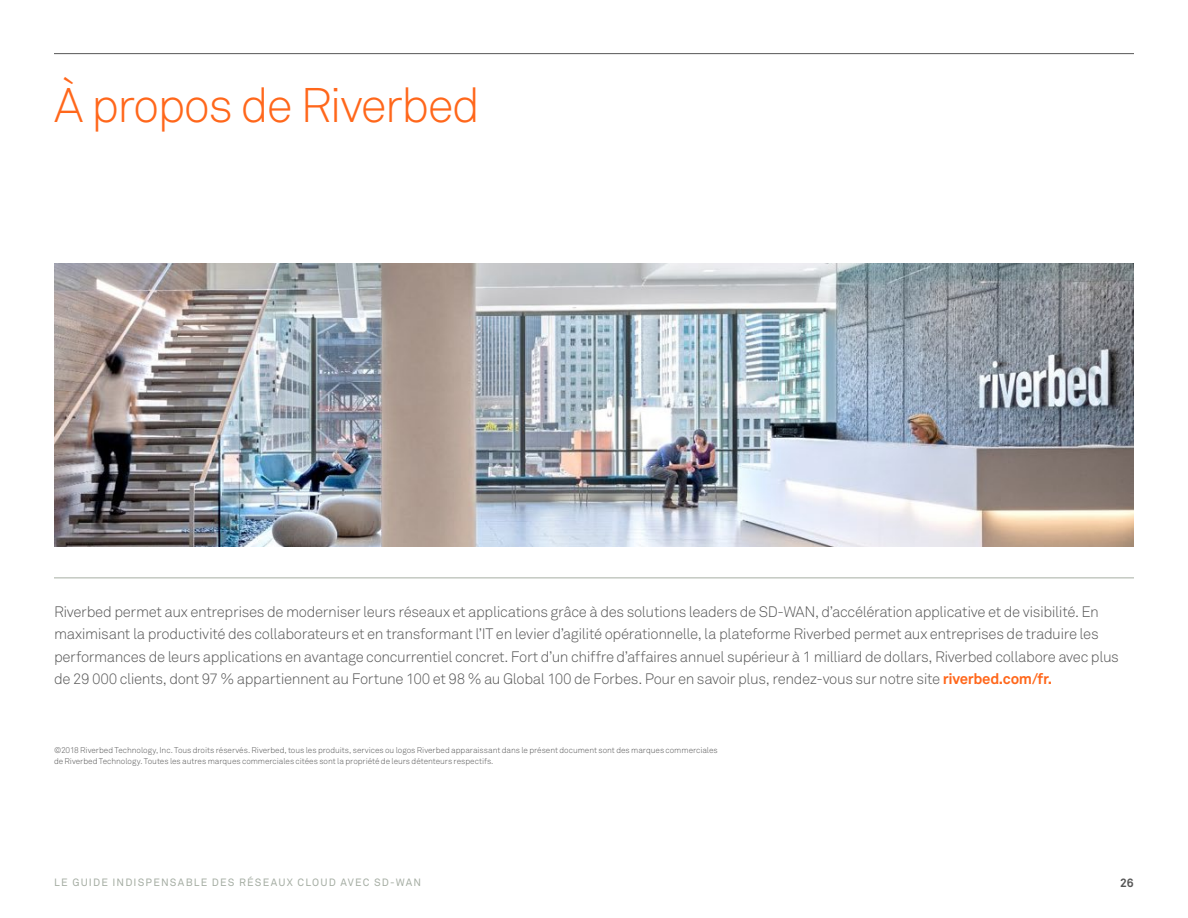
<style>
.page{position:relative;width:1188px;height:918px;background:#fff}
.page>*{position:absolute;margin:0;border:0;box-sizing:border-box;transform-origin:0 0}
.t1{font:300 48px "Akkurat Pro";letter-spacing:-.04em;color:#ff671b}
.t2{font:300 15px/22.5px "Akkurat Pro";letter-spacing:-.025em;color:#575757}
.t3{font:700 12px "Akkurat Pro";color:#575757}
.t4{font:10.5px "Akkurat Pro";letter-spacing:.11em;color:#a6aea4}
.t5{font:300 8.25px/11.2px "Akkurat Pro";letter-spacing:-.005em;color:#575757}
.s1{font-weight:700;color:#ff671b}
</style>
<div class="page">
<hr style="left:54px;top:53px;width:1080px;height:1px;background:#575757">
<img style="left:54px;top:263px;width:1080px;height:283px">
<hr style="left:54px;top:578px;width:1080px;height:1px;background:#a6aea4">
<h1 class="t1" style="left:54px;top:76px;width:428px">À propos de Riverbed</h1>
<p class="t2" style="left:54px;top:601px;width:1066px">Riverbed permet aux entreprises de moderniser leurs réseaux et applications grâce à des solutions leaders de SD-WAN, d’accélération applicative et de visibilité. En maximisant la productivité des collaborateurs et en transformant l’IT en levier d’agilité opérationnelle, la plateforme Riverbed permet aux entreprises de traduire les performances de leurs applications en avantage concurrentiel concret. Fort d’un chiffre d’affaires annuel supérieur à 1 milliard de dollars, Riverbed collabore avec plus de 29 000 clients, dont 97 % appartiennent au Fortune 100 et 98 % au Global 100 de Forbes. Pour en savoir plus, rendez-vous sur notre site <span class="s1">riverbed.com/fr.</span></p>
<p class="t5" style="left:54px;top:744px;width:665px">©2018 Riverbed Technology, Inc. Tous droits réservés. Riverbed, tous les produits, services ou logos Riverbed apparaissant dans le présent document sont des marques commerciales de Riverbed Technology. Toutes les autres marques commerciales citées sont la propriété de leurs détenteurs respectifs.</p>
<p class="t4" style="left:54px;top:876px;width:369px">LE GUIDE INDISPENSABLE DES RÉSEAUX CLOUD AVEC SD-WAN</p>
<p class="t3" style="left:1120px;top:875px;width:15px">26</p>
</div>
